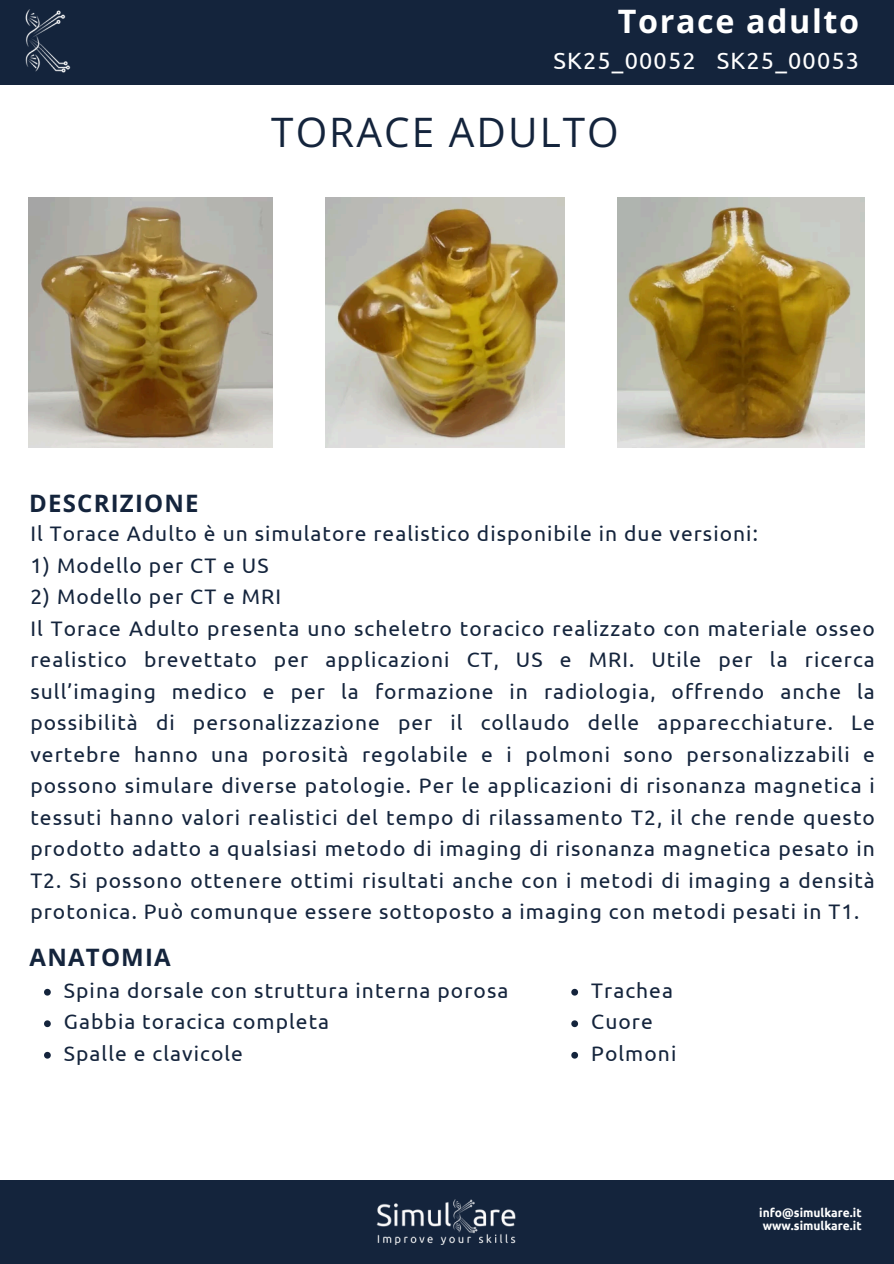
<style>
.page{position:relative;width:894px;height:1264px;background:#fff}
.page>*{position:absolute;margin:0;border:0;box-sizing:border-box;transform-origin:0 0}
.t1{font:40.65px "Open Sans";letter-spacing:.05em;color:#14243c}
.t2{font:700 32.25px "Open Sans";letter-spacing:.05em;color:#fff}
.t3{font:700 24px "Open Sans";letter-spacing:.05em;color:#14243c}
.t4{font:23.55px "Ubuntu";letter-spacing:.05em;color:#fff}
.t5{font:21px/31.5px "Ubuntu";letter-spacing:.05em;color:#14243c}
.t6{font:700 12px/13.5px "Ubuntu";color:#fff}
</style>
<div class="page">
<div style="left:0;top:1179px;width:892px;height:84px;background:#14243c"></div>
<img style="left:376px;top:1199px;width:140px;height:45px">
<div style="left:0;top:0;width:892px;height:85px;background:#14243c"></div>
<img style="left:25px;top:10px;width:46px;height:63px">
<img style="left:28px;top:197px;width:244px;height:250px">
<img style="left:325px;top:197px;width:240px;height:250px">
<img style="left:617px;top:197px;width:247px;height:250px">
<svg style="left:44px;top:988px;width:7px;height:7px"></svg>
<svg style="left:44px;top:1020px;width:7px;height:7px"></svg>
<svg style="left:44px;top:1051px;width:7px;height:7px"></svg>
<svg style="left:571px;top:988px;width:7px;height:7px"></svg>
<svg style="left:571px;top:1020px;width:7px;height:7px"></svg>
<svg style="left:571px;top:1051px;width:7px;height:7px"></svg>
<p class="t2" style="left:617px;top:-2px;width:243px">Torace adulto</p>
<h1 class="t4" style="left:553px;top:47px;width:307px">SK25_00052 SK25_00053</h1>
<h4 class="t1" style="left:271px;top:104px;width:349px">TORACE ADULTO</h4>
<p class="t3" style="left:29px;top:486px;width:171px">DESCRIZIONE</p>
<p class="t5" style="left:30px;top:517px;width:728px">Il Torace Adulto è un simulatore realistico disponibile in due versioni:</p>
<p class="t5" style="left:30px;top:549px;width:239px">1) Modello per CT e US</p>
<p class="t5" style="left:30px;top:580px;width:845px">2) Modello per CT e MRI<br>Il Torace Adulto presenta uno scheletro toracico realizzato con materiale osseo realistico brevettato per applicazioni CT, US e MRI. Utile per la ricerca sull’imaging medico e per la formazione in radiologia, offrendo anche la possibilità di personalizzazione per il collaudo delle apparecchiature. Le vertebre hanno una porosità regolabile e i polmoni sono personalizzabili e possono simulare diverse patologie. Per le applicazioni di risonanza magnetica i tessuti hanno valori realistici del tempo di rilassamento T2, il che rende questo prodotto adatto a qualsiasi metodo di imaging di risonanza magnetica pesato in T2. Si possono ottenere ottimi risultati anche con i metodi di imaging a densità protonica. Può comunque essere sottoposto a imaging con metodi pesati in T1.</p>
<p class="t3" style="left:30px;top:940px;width:143px">ANATOMIA</p>
<p class="t5" style="left:64px;top:974px;width:446px">Spina dorsale con struttura interna porosa</p>
<h3 class="t5" style="left:64px;top:1005px;width:266px">Gabbia toracica completa</h3>
<h5 class="t5" style="left:64px;top:1037px;width:180px">Spalle e clavicole</h5>
<h3 class="t5" style="left:591px;top:974px;width:83px">Trachea</h3>
<p class="t5" style="left:591px;top:1005px;width:63px">Cuore</p>
<p class="t5" style="left:591px;top:1037px;width:86px">Polmoni</p>
<h2 class="t6" style="left:759px;top:1205px;width:104px">info@simulkare.it www.simulkare.it</h2>
</div>
